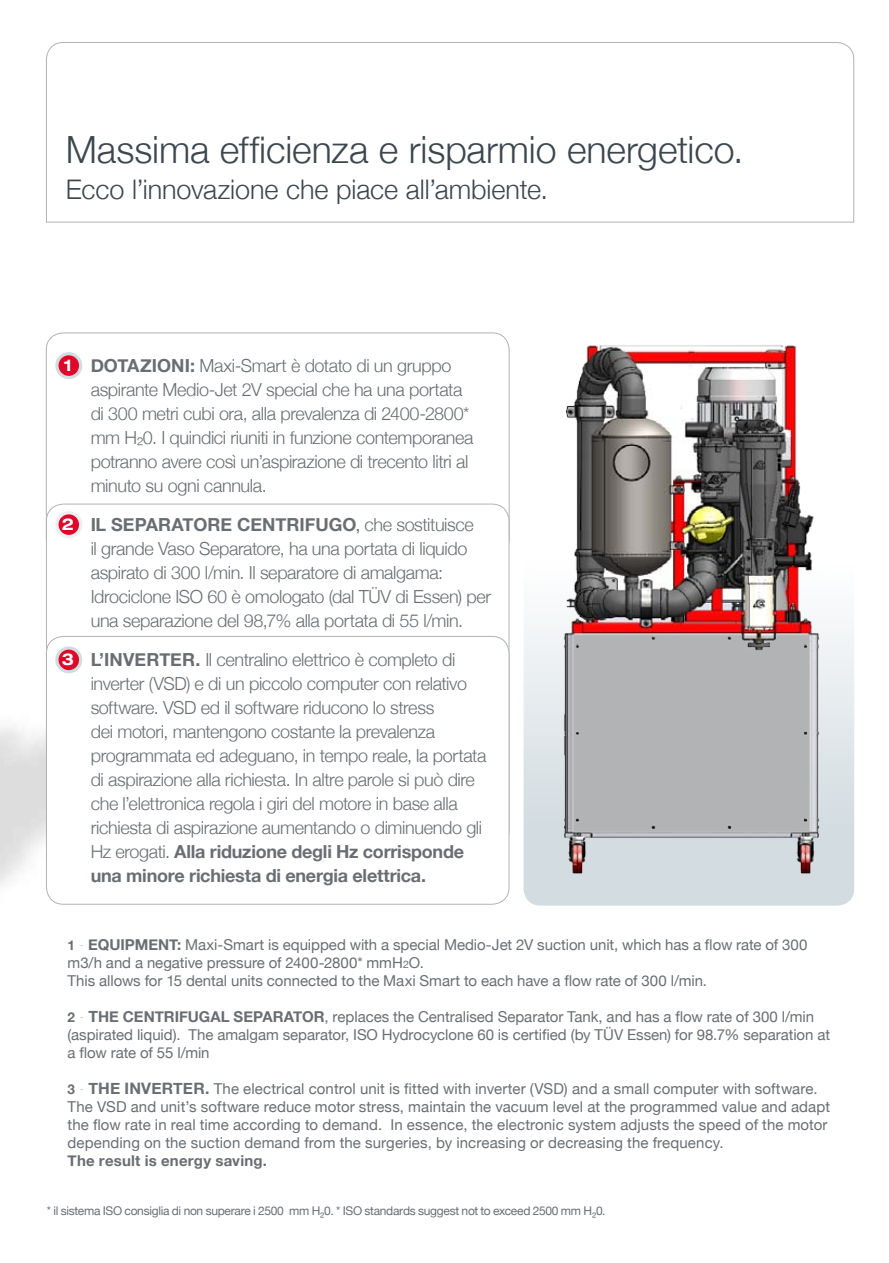
<style>
.page{position:relative;width:889px;height:1263px;background:#fff}
.page>*{position:absolute;margin:0;border:0;box-sizing:border-box;transform-origin:0 0}
.t1{font:300 37.5px "Helvetica Neue";letter-spacing:-.005em;color:#3c474e}
.t2{font:300 27px "Helvetica Neue";color:#3c474e}
.t3{font:300 18px/24px "Helvetica Neue";letter-spacing:-.02em;color:#6a6e72}
.t4{font:700 expanded 16.2px "Helvetica Neue LT Std";color:#fff;scale:.91 1}
.t5{font:15px/18px "Helvetica Neue";color:#6a6e72}
.t6{font:700 15px "Helvetica Neue";letter-spacing:.015em;color:#6a6e72}
.t7{font:12px "Helvetica Neue";letter-spacing:-.025em;color:#6a6e72}
.s1{font-weight:700}
.s2{font-weight:400}
.s3{font-weight:700;font-size:13.5px}
.s4{font-weight:200}
.s5{font-size:10.5px}
.s6{font-weight:200;font-size:15.75px}
.s7{font-weight:700;font-size:15.75px}
</style>
<div class="page">
<svg style="left:523px;top:617px;width:331px;height:289px;background:#d8e0e4"></svg>
<img style="left:0;top:423px;width:119px;height:482px">
<img style="left:543px;top:345px;width:311px;height:533px">
<div style="left:46px;top:504px;width:463px;height:344px;background:#fff;border-radius:17px"></div>
<div style="left:46px;top:636px;width:463px;height:268px;background:#fff;border-radius:17px"></div>
<div style="left:46px;top:636px;width:463px;height:268px;border:1px solid #b1b3b4;border-radius:17px"></div>
<svg style="left:55px;top:352px;width:27px;height:27px"></svg>
<div style="left:59px;top:355px;width:20px;height:21px;background:#df082a;border-radius:50%"></div>
<svg style="left:55px;top:511px;width:27px;height:27px"></svg>
<div style="left:59px;top:514px;width:20px;height:21px;background:#df082a;border-radius:50%"></div>
<svg style="left:55px;top:646px;width:27px;height:27px"></svg>
<div style="left:59px;top:650px;width:20px;height:20px;background:#df082a;border-radius:50%"></div>
<svg style="left:46px;top:42px;width:808px;height:180px"></svg>
<h1 class="t1" style="left:66px;top:126px;width:679px">Massima efficienza e risparmio energetico.</h1>
<h2 class="t2" style="left:66px;top:172px;width:483px">Ecco l’innovazione che piace all’ambiente.</h2>
<p class="t4" style="left:64px;top:355px;width:11px">1</p>
<p class="t4" style="left:62px;top:514px;width:15px">2</p>
<p class="t4" style="left:62px;top:649px;width:15px">3</p>
<p class="t3" style="left:91px;top:353px;width:384px"><span class="s1">DOTAZIONI:</span> Maxi-Smart è dotato di un gruppo aspirante Medio-Jet 2V special che ha una portata di 300 metri cubi ora, alla prevalenza di 2400-2800* mm H²0. I quindici riuniti in funzione contemporanea potranno avere così un’aspirazione di trecento litri al minuto su ogni cannula.</p>
<p class="t3" style="left:91px;top:512px;width:402px"><span class="s1">IL SEPARATORE CENTRIFUGO</span><span class="s2">,</span> che sostituisce<br>il grande Vaso Separatore, ha una portata di liquido aspirato di 300 l/min. Il separatore di amalgama:<br>Idrociclone ISO 60 è omologato (dal TÜV di Essen) per una separazione del 98,7% alla portata di 55 l/min.</p>
<p class="t3" style="left:91px;top:647px;width:397px"><span class="s1">L’INVERTER.</span> Il centralino elettrico è completo di inverter (VSD) e di un piccolo computer con relativo software. VSD ed il software riducono lo stress<br>dei motori, mantengono costante la prevalenza programmata ed adeguano, in tempo reale, la portata di aspirazione alla richiesta. In altre parole si può dire che l’elettronica regola i giri del motore in base alla richiesta di aspirazione aumentando o diminuendo gli Hz erogati. <span class="s1">Alla riduzione degli Hz corrisponde una minore richiesta di energia elettrica.</span></p>
<p class="t5" style="left:68px;top:936px;width:741px"><span class="s3">1</span> <span class="s4">-</span> <span class="s1">EQUIPMENT:</span> Maxi-Smart is equipped with a special Medio-Jet 2V suction unit, which has a flow rate of 300 m3/h and a negative pressure of 2400-2800* mmH<span class="s5">2</span>O.<br>This allows for 15 dental units connected to the Maxi Smart to each have a flow rate of 300 l/min.</p>
<p class="t5" style="left:68px;top:1008px;width:764px"><span class="s3">2</span> <span class="s6">-</span> <span class="s7">T</span><span class="s1">HE CENTRIFUGAL SEPARATOR</span>, replaces the Centralised Separator Tank, and has a flow rate of 300 l/min (aspirated liquid). The amalgam separator, ISO Hydrocyclone 60 is certified (by TÜV Essen) for 98.7% separation at a flow rate of 55 l/min</p>
<p class="t5" style="left:68px;top:1080px;width:764px"><span class="s3">3</span> <span class="s6">-</span> <span class="s7">THE INVERTER.</span> The electrical control unit is fitted with inverter (VSD) and a small computer with software.<br>The VSD and unit’s software reduce motor stress, maintain the vacuum level at the programmed value and adapt the flow rate in real time according to demand. In essence, the electronic system adjusts the speed of the motor depending on the suction demand from the surgeries, by increasing or decreasing the frequency.</p>
<p class="t6" style="left:68px;top:1151px;width:201px">The result is energy saving.</p>
<p class="t7" style="left:47px;top:1203px;width:560px">* il sistema ISO consiglia di non superare i 2500 mm H 0. * ISO standards suggest not to exceed 2500 mm H 0.</p>
<p class="t7" style="left:320px;top:1209px;width:5px">²</p>
<p class="t7" style="left:592px;top:1209px;width:5px">²</p>
</div>
